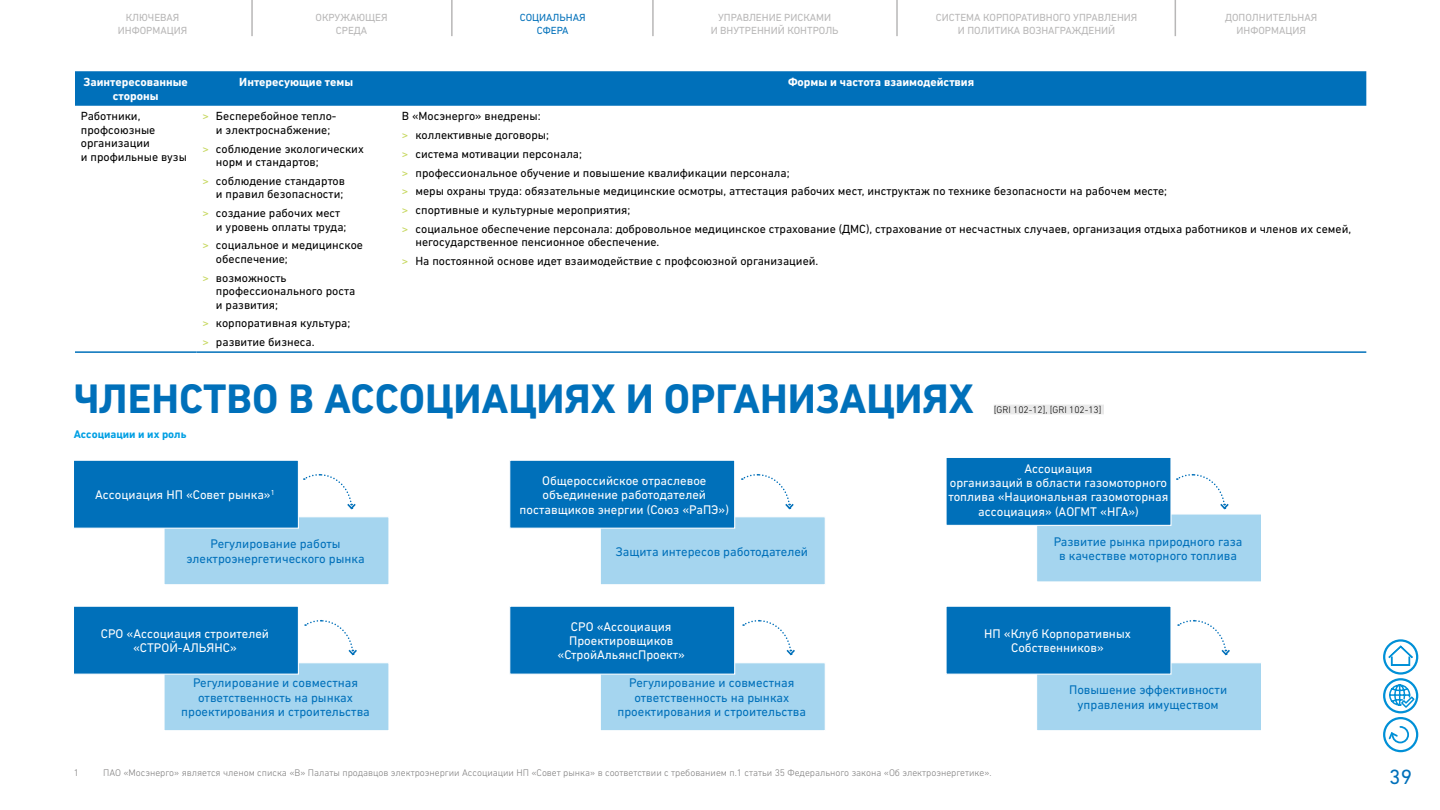
<style>
.page{position:relative;width:1440px;height:810px;background:#fff}
.page>*{position:absolute;margin:0;border:0;box-sizing:border-box;transform-origin:0 0}
.t1{font:700 42px "DIN Next W1 G";color:#0070ba}
.t2{font:21px "DIN Next W1 G";color:#0070ba}
.t3{font:12.75px/14.2px "DIN Next CYR";color:#fff;text-align:center}
.t4{font:12.75px/14.2px "DIN Next CYR";color:#0070ba;text-align:center}
.t5{font:12px/13.5px "DIN Next CYR";color:#000}
.t6{font:700 12px/13.5px "DIN Next CYR";color:#fff;text-align:center}
.t7{font:700 11.25px "DIN Next W1 G";color:#009fe3}
.t8{font:10.5px/12.6px "DIN Next CYR";color:#b8b7b7;text-align:center}
.t9{font:10.5px/12.6px "DIN Next CYR";color:#0070ba;text-align:center}
.t10{font:300 9.75px "DIN Next W1 G";color:#7c7b7b}
.t11{font:300 9.75px "DIN Next W1 G";color:#000}
.s1{color:#c6d75e}
</style>
<div class="page">
<div style="left:75px;top:71px;width:1291px;height:35px;background:#0070ba"></div>
<hr style="left:75px;top:351px;width:121px;height:2px;background:#0070ba">
<hr style="left:196px;top:351px;width:200px;height:2px;background:#0070ba">
<hr style="left:396px;top:351px;width:970px;height:2px;background:#0070ba">
<div style="left:994px;top:405px;width:110px;height:9px;background:#e9e9e9"></div>
<div style="left:164px;top:516px;width:226px;height:69px;background:#a5d5ef;border:1px solid #fff"></div>
<svg style="left:303px;top:474px;width:53px;height:36px"></svg>
<svg style="left:741px;top:474px;width:53px;height:36px"></svg>
<svg style="left:1176px;top:474px;width:53px;height:36px"></svg>
<div style="left:73px;top:460px;width:226px;height:69px;background:#0070ba;border:1px solid #fff"></div>
<div style="left:1036px;top:513px;width:226px;height:69px;background:#a5d5ef;border:1px solid #fff"></div>
<div style="left:946px;top:457px;width:226px;height:69px;background:#0070ba;border:1px solid #fff"></div>
<div style="left:600px;top:662px;width:226px;height:69px;background:#a5d5ef;border:1px solid #fff"></div>
<div style="left:509px;top:606px;width:226px;height:69px;background:#0070ba;border:1px solid #fff"></div>
<div style="left:600px;top:516px;width:226px;height:69px;background:#a5d5ef;border:1px solid #fff"></div>
<div style="left:509px;top:460px;width:226px;height:69px;background:#0070ba;border:1px solid #fff"></div>
<div style="left:164px;top:662px;width:226px;height:69px;background:#a5d5ef;border:1px solid #fff"></div>
<svg style="left:304px;top:619px;width:53px;height:37px"></svg>
<svg style="left:742px;top:619px;width:53px;height:37px"></svg>
<svg style="left:1177px;top:619px;width:53px;height:37px"></svg>
<div style="left:73px;top:606px;width:226px;height:69px;background:#0070ba;border:1px solid #fff"></div>
<div style="left:1036px;top:662px;width:226px;height:69px;background:#a5d5ef;border:1px solid #fff"></div>
<div style="left:946px;top:606px;width:226px;height:69px;background:#0070ba;border:1px solid #fff"></div>
<hr style="left:251px;top:0;width:2px;height:36px;background:#b8b7b7">
<hr style="left:652px;top:0;width:2px;height:36px;background:#b8b7b7">
<hr style="left:1175px;top:0;width:1px;height:36px;background:#b8b7b7">
<hr style="left:451px;top:0;width:2px;height:36px;background:#b8b7b7">
<hr style="left:896px;top:0;width:2px;height:36px;background:#b8b7b7">
<div style="left:1383px;top:717px;width:35px;height:35px;border:2px solid #0090d7;border-radius:50%"></div>
<svg style="left:1387px;top:725px;width:22px;height:19px"></svg>
<div style="left:1383px;top:678px;width:35px;height:35px;border:2px solid #0090d7;border-radius:50%"></div>
<svg style="left:1388px;top:684px;width:28px;height:25px"></svg>
<div style="left:1383px;top:639px;width:35px;height:36px;border:2px solid #0090d7;border-radius:50%"></div>
<svg style="left:1387px;top:645px;width:27px;height:22px"></svg>
<p class="t8" style="left:118px;top:11px;width:71px">КЛЮЧЕВАЯ<br>ИНФОРМАЦИЯ</p>
<p class="t9" style="left:520px;top:11px;width:67px">СОЦИАЛЬНАЯ<br>СФЕРА</p>
<p class="t8" style="left:936px;top:11px;width:203px">СИСТЕМА КОРПОРАТИВНОГО УПРАВЛЕНИЯ<br>И ПОЛИТИКА ВОЗНАГРАЖДЕНИЙ</p>
<p class="t8" style="left:316px;top:11px;width:73px">ОКРУЖАЮЩЕЯ<br>СРЕДА</p>
<p class="t8" style="left:711px;top:11px;width:129px">УПРАВЛЕНИЕ РИСКАМИ<br>И ВНУТРЕННИЙ КОНТРОЛЬ</p>
<p class="t8" style="left:1225px;top:11px;width:94px">ДОПОЛНИТЕЛЬНАЯ<br>ИНФОРМАЦИЯ</p>
<p class="t6" style="left:84px;top:75px;width:106px">Заинтересованные стороны</p>
<p class="t6" style="left:239px;top:75px;width:115px">Интересующие темы</p>
<p class="t6" style="left:788px;top:75px;width:188px">Формы и частота взаимодействия</p>
<p class="t5" style="left:81px;top:109px;width:107px">Работники, профсоюзные организации<br>и профильные вузы</p>
<p class="t5" style="left:216px;top:109px;width:122px;text-indent:-14px"><span class="s1">&gt;</span> Бесперебойное тепло&shy;и электроснабжение;</p>
<p class="t5" style="left:402px;top:107px;width:951px;line-height:18.8px">В «Мосэнерго» внедрены:<br><span class="s1">&gt;</span> коллективные договоры;<br><span class="s1">&gt;</span> система мотивации персонала;<br><span class="s1">&gt;</span> профессиональное обучение и повышение квалификации персонала;<br><span class="s1">&gt;</span> меры охраны труда: обязательные медицинские осмотры, аттестация рабочих мест, инструктаж по технике безопасности на рабочем месте;<br><span class="s1">&gt;</span> спортивные и культурные мероприятия;<br><span class="s1">&gt;</span> социальное обеспечение персонала: добровольное медицинское страхование (ДМС), страхование от несчастных случаев, организация отдыха работников и членов их семей,</p>
<p class="t5" style="left:402px;top:233px;width:418px;line-height:18.8px;text-indent:14px">негосударственное пенсионное обеспечение.<br><span class="s1">&gt;</span> На постоянной основе идет взаимодействие с профсоюзной организацией.</p>
<p class="t5" style="left:216px;top:142px;width:149px;text-indent:-14px"><span class="s1">&gt;</span> соблюдение экологических норм и стандартов;</p>
<p class="t5" style="left:202px;top:174px;width:144px;text-align:right"><span class="s1">&gt;</span> соблюдение стандартов и правил безопасности;</p>
<p class="t5" style="left:216px;top:206px;width:132px;text-indent:-14px"><span class="s1">&gt;</span> создание рабочих мест и уровень оплаты труда;</p>
<p class="t5" style="left:216px;top:238px;width:149px;text-indent:-14px"><span class="s1">&gt;</span> социальное и медицинское обеспечение;</p>
<p class="t5" style="left:216px;top:271px;width:141px;text-indent:-14px"><span class="s1">&gt;</span> возможность профессионального роста и развития;</p>
<p class="t5" style="left:202px;top:314px;width:149px;line-height:18.8px"><span class="s1">&gt;</span> корпоративная культура; <span class="s1">&gt;</span> развитие бизнеса.</p>
<h1 class="t1" style="left:74px;top:374px;width:902px">ЧЛЕНСТВО В АССОЦИАЦИЯХ И ОРГАНИЗАЦИЯХ</h1>
<p class="t7" style="left:74px;top:428px;width:114px">Ассоциации и их роль</p>
<p class="t11" style="left:994px;top:404px;width:109px">[GRI 102-12], [GRI 102-13]</p>
<p class="t3" style="left:95px;top:487px;width:181px">Ассоциация НП «Совет рынка»<sup>1</sup></p>
<p class="t3" style="left:520px;top:474px;width:211px">Общероссийское отраслевое объединение работодателей поставщиков энергии (Союз «РаПЭ»)</p>
<p class="t3" style="left:948px;top:461px;width:222px">Ассоциация<br>организаций в области газомоторного топлива «Национальная газомоторная ассоциация» (АОГМТ «НГА»)</p>
<p class="t4" style="left:186px;top:537px;width:180px">Регулирование работы электроэнергетического рынка</p>
<p class="t4" style="left:616px;top:544px;width:194px">Защита интересов работодателей</p>
<p class="t4" style="left:1054px;top:534px;width:190px">Развитие рынка природного газа в качествве моторного топлива</p>
<p class="t3" style="left:101px;top:626px;width:170px">СРО «Ассоциация строителей «СТРОЙ-АЛЬЯНС»</p>
<p class="t3" style="left:558px;top:619px;width:129px">СРО «Ассоциация<br>Проектировщиков «СтройАльянсПроект»</p>
<p class="t3" style="left:984px;top:626px;width:148px">НП «Клуб Корпоративных<br>Собственников»</p>
<p class="t4" style="left:181px;top:676px;width:190px">Регулирование и совместная ответственность на рынках проектирования и строительства</p>
<p class="t4" style="left:618px;top:676px;width:190px">Регулирование и совместная ответственность на рынках проектирования и строительства</p>
<p class="t4" style="left:1069px;top:683px;width:160px">Повышение эффективности управления имуществом</p>
<p class="t10" style="left:74px;top:767px;width:7px">1</p>
<p class="t10" style="left:103px;top:767px;width:890px">ПАО «Мосэнерго» является членом списка «В» Палаты продавцов электроэнергии Ассоциации НП «Совет рынка» в соответствии с требованием п.1 статьи 35 Федерального закона «Об электроэнергетике».</p>
<h2 class="t2" style="left:1389px;top:765px;width:24px">39</h2>
</div>
